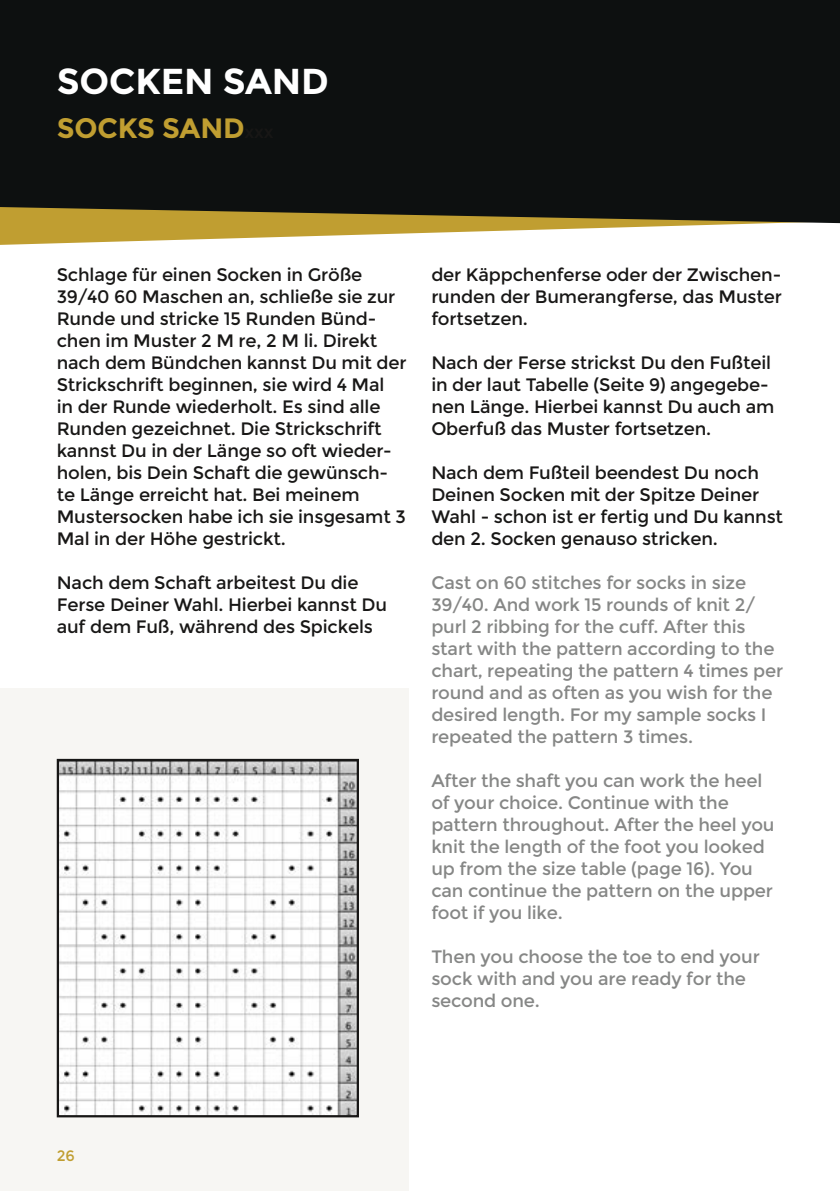
<style>
.page{position:relative;width:840px;height:1191px;background:#fff}
.page>*{position:absolute;margin:0;border:0;box-sizing:border-box;transform-origin:0 0}
.t1{font:700 36px "Montserrat";letter-spacing:-.005em;color:#fff}
.t2{font:700 28px "Montserrat";letter-spacing:-.005em;color:#c09e31}
.t3{font:18px/22px "Montserrat";letter-spacing:-.01em;color:#181716}
.t4{font:18px/22px "Montserrat";letter-spacing:-.01em;color:#868786}
.t5{font:15px "Montserrat";color:#c09e31}
.s1{font-weight:400;font-size:17.6px;color:#181716}
</style>
<div class="page">
<div style="left:0;top:688px;width:408px;height:503px;background:#f7f6f3"></div>
<svg style="left:0;top:223px;width:839px;height:22px"></svg>
<div style="left:0;top:0;width:839px;height:223px;background:#0d1010"></div>
<img style="left:60px;top:762px;width:296px;height:352px">
<div style="left:57px;top:759px;width:302px;height:358px;border:2px solid #181716"></div>
<h1 class="t1" style="left:57px;top:60px;width:273px">SOCKEN SAND</h1>
<h2 class="t2" style="left:57px;top:111px;width:218px">SOCKS SAND<span class="s1">xxx</span></h2>
<p class="t3" style="left:57px;top:264px;width:351px">Schlage für einen Socken in Größe 39/40 60 Maschen an, schließe sie zur Runde und stricke 15 Runden Bünd&shy;chen im Muster 2 M re, 2 M li. Direkt nach dem Bündchen kannst Du mit der Strickschrift beginnen, sie wird 4 Mal<br>in der Runde wiederholt. Es sind alle Runden gezeichnet. Die Strickschrift kannst Du in der Länge so oft wieder&shy;holen, bis Dein Schaft die gewünsch&shy;te Länge erreicht hat. Bei meinem Mustersocken habe ich sie insgesamt 3<br>Mal in der Höhe gestrickt.</p>
<p class="t3" style="left:57px;top:572px;width:331px">Nach dem Schaft arbeitest Du die<br>Ferse Deiner Wahl. Hierbei kannst Du auf dem Fuß, während des Spickels</p>
<p class="t3" style="left:431px;top:264px;width:352px;text-align:justify">der Käppchenferse oder der Zwischen&shy;runden der Bumerangferse, das Muster fortsetzen.</p>
<p class="t3" style="left:431px;top:352px;width:344px">Nach der Ferse strickst Du den Fußteil in der laut Tabelle (Seite 9) angegebe&shy;nen Länge. Hierbei kannst Du auch am Oberfuß das Muster fortsetzen.</p>
<p class="t3" style="left:431px;top:462px;width:353px">Nach dem Fußteil beendest Du noch Deinen Socken mit der Spitze Deiner Wahl - schon ist er fertig und Du kannst den 2. Socken genauso stricken.</p>
<p class="t4" style="left:431px;top:572px;width:353px">Cast on 60 stitches for socks in size 39/40. And work 15 rounds of knit 2/ purl 2 ribbing for the cuff. After this start with the pattern according to the chart, repeating the pattern 4 times per round and as often as you wish for the desired length. For my sample socks I repeated the pattern 3 times.</p>
<p class="t4" style="left:431px;top:770px;width:344px">After the shaft you can work the heel of your choice. Continue with the pattern throughout. After the heel you knit the length of the foot you looked up from the size table (page 16). You can continue the pattern on the upper foot if you like.</p>
<p class="t4" style="left:431px;top:946px;width:330px">Then you choose the toe to end your sock with and you are ready for the second one.</p>
<p class="t5" style="left:57px;top:1147px;width:19px">26</p>
</div>
